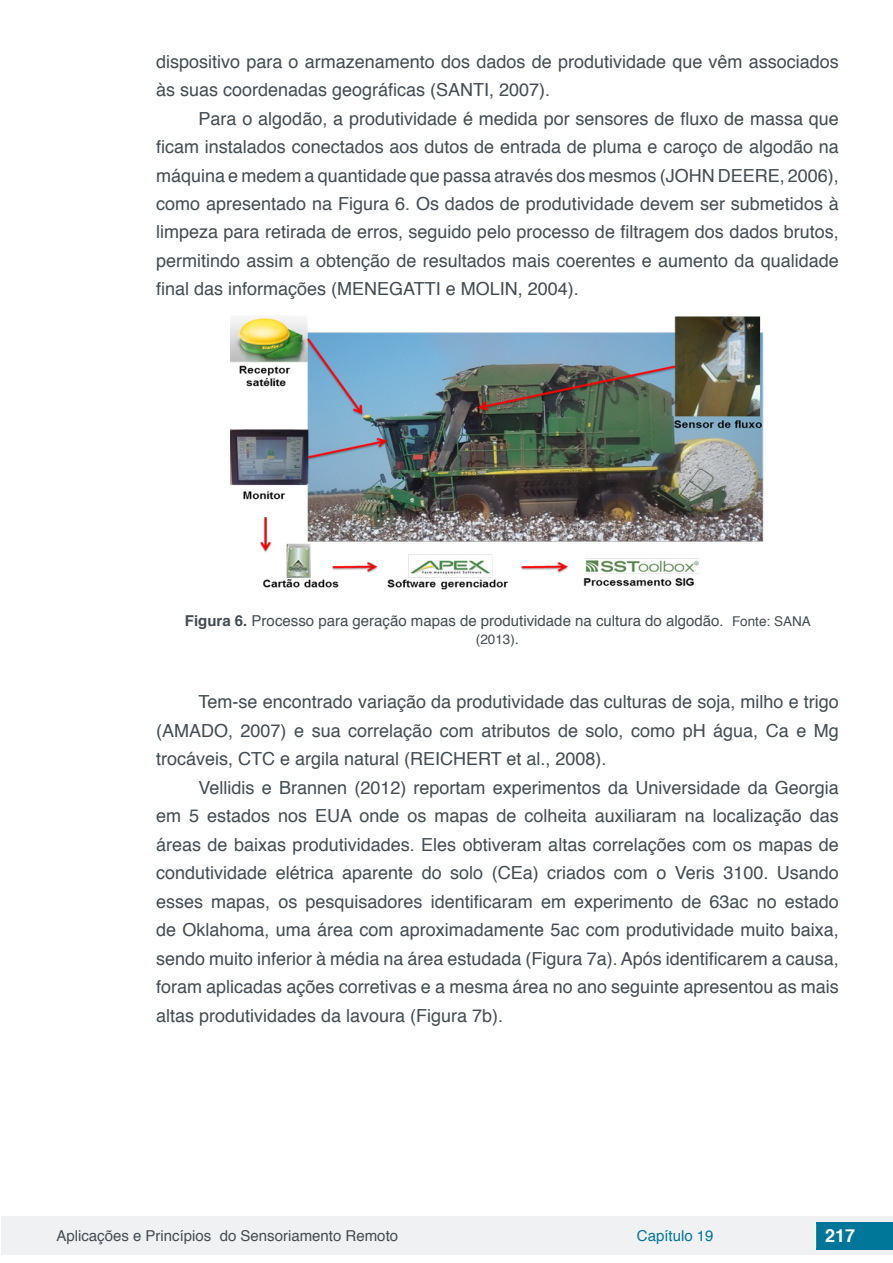
<style>
.page{position:relative;width:893px;height:1263px;background:#fff}
.page>*{position:absolute;margin:0;border:0;box-sizing:border-box;transform-origin:0 0}
.t1{font:18px/28.5px "Helvetica";color:#434c52;text-align:justify}
.t2{font:700 18px "Helvetica";color:#fff}
.t3{font:15px "Helvetica";color:#434c52}
.t4{font:15px "Helvetica";color:#007699}
.t5{font:13.5px "Helvetica";color:#434c52}
.s1{font-weight:700}
.s2{font-size:13.5px}
.s3{font-size:15px}
</style>
<div class="page">
<div style="left:1px;top:1216px;width:891px;height:38px;background:#f0f1f2"></div>
<div style="left:816px;top:1222px;width:77px;height:27px;background:#007699"></div>
<svg style="left:815px;top:1224px;width:1px;height:24px"></svg>
<img style="left:231px;top:316px;width:533px;height:274px">
<p class="t1" style="left:156px;top:47px;width:684px">dispositivo para o armazenamento dos dados de produtividade que vêm associados às suas coordenadas geográficas (SANTI, 2007).</p>
<p class="t1" style="left:156px;top:104px;width:684px;text-indent:43px">Para o algodão, a produtividade é medida por sensores de fluxo de massa que ficam instalados conectados aos dutos de entrada de pluma e caroço de algodão na máquina e medem a quantidade que passa através dos mesmos (JOHN DEERE, 2006), como apresentado na Figura 6. Os dados de produtividade devem ser submetidos à limpeza para retirada de erros, seguido pelo processo de filtragem dos dados brutos, permitindo assim a obtenção de resultados mais coerentes e aumento da qualidade final das informações (MENEGATTI e MOLIN, 2004).</p>
<p class="t3" style="left:185px;top:609px;width:627px"><span class="s1">Figura 6.</span> Processo para geração mapas de produtividade na cultura do algodão. <span class="s2">Fonte: SANA</span></p>
<p class="t5" style="left:476px;top:629px;width:45px">(2013)<span class="s3">.</span></p>
<p class="t1" style="left:156px;top:688px;width:684px;text-indent:43px">Tem-se encontrado variação da produtividade das culturas de soja, milho e trigo (AMADO, 2007) e sua correlação com atributos de solo, como pH água, Ca e Mg trocáveis, CTC e argila natural (REICHERT et al., 2008).</p>
<p class="t1" style="left:156px;top:774px;width:684px;text-indent:43px">Vellidis e Brannen (2012) reportam experimentos da Universidade da Georgia em 5 estados nos EUA onde os mapas de colheita auxiliaram na localização das áreas de baixas produtividades. Eles obtiveram altas correlações com os mapas de condutividade elétrica aparente do solo (CEa) criados com o Veris 3100. Usando esses mapas, os pesquisadores identificaram em experimento de 63ac no estado de Oklahoma, uma área com aproximadamente 5ac com produtividade muito baixa, sendo muito inferior à média na área estudada (Figura 7a). Após identificarem a causa, foram aplicadas ações corretivas e a mesma área no ano seguinte apresentou as mais altas produtividades da lavoura (Figura 7b).</p>
<p class="t3" style="left:56px;top:1224px;width:343px">Aplicações e Princípios do Sensoriamento Remoto</p>
<p class="t4" style="left:637px;top:1224px;width:78px">Capítulo 19</p>
<p class="t2" style="left:825px;top:1221px;width:32px">217</p>
</div>
